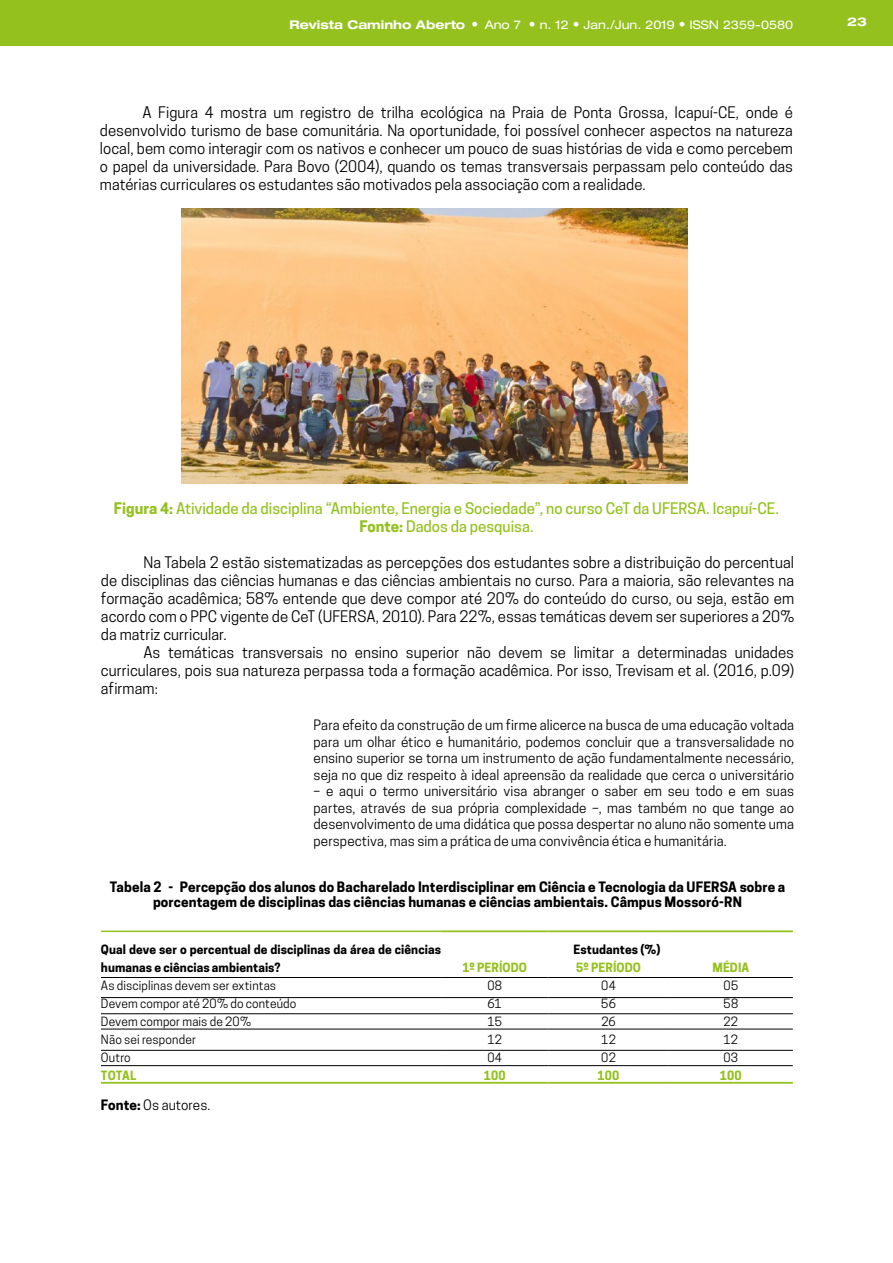
<style>
.page{position:relative;width:893px;height:1263px;background:#fff}
.page>*{position:absolute;margin:0;border:0;box-sizing:border-box;transform-origin:0 0}
.t1{font:15px/18px "Cooper Hewitt";color:#000;text-align:justify}
.t2{font:500 15px/18px "Cooper Hewitt";color:#95c11f;text-align:center}
.t3{font:13.5px/16.5px "Cooper Hewitt";letter-spacing:.005em;color:#000;text-align:justify}
.t4{font:700 13.5px/15px "Cooper Hewitt";letter-spacing:.01em;color:#000;text-align:center}
.t5{font:12px "Cooper Hewitt";letter-spacing:.01em;color:#000}
.t6{font:700 12px/18px "Cooper Hewitt";letter-spacing:.005em;color:#000}
.t7{font:expanded 12px "Helvetica Neue LT Pro";color:#fff}
.t8{font:700 12px "Cooper Hewitt";letter-spacing:.01em;color:#95c11f}
.t9{font:700 expanded 12px "Helvetica Neue LT Pro";color:#fff}
.s1{font-weight:700}
.s2{font-stretch:condensed;font-size:13.5px}
</style>
<div class="page">
<div style="left:0;top:0;width:893px;height:46px;background:#95c11f"></div>
<hr style="left:101px;top:1082px;width:340px;height:2px;background:#95c11f">
<hr style="left:441px;top:1082px;width:107px;height:2px;background:#95c11f">
<hr style="left:548px;top:1082px;width:121px;height:2px;background:#95c11f">
<hr style="left:669px;top:1082px;width:124px;height:2px;background:#95c11f">
<hr style="left:441px;top:930px;width:107px;height:2px;background:#95c11f">
<hr style="left:548px;top:930px;width:121px;height:2px;background:#95c11f">
<hr style="left:669px;top:930px;width:124px;height:2px;background:#95c11f">
<hr style="left:101px;top:930px;width:340px;height:2px;background:#95c11f">
<hr style="left:101px;top:977px;width:340px;height:1px;background:#000">
<hr style="left:441px;top:977px;width:107px;height:1px;background:#000">
<hr style="left:548px;top:977px;width:121px;height:1px;background:#000">
<hr style="left:669px;top:977px;width:124px;height:1px;background:#000">
<hr style="left:101px;top:997px;width:340px;height:1px;background:#000">
<hr style="left:441px;top:997px;width:107px;height:1px;background:#000">
<hr style="left:548px;top:997px;width:121px;height:1px;background:#000">
<hr style="left:669px;top:997px;width:124px;height:1px;background:#000">
<hr style="left:101px;top:1013px;width:340px;height:1px;background:#000">
<hr style="left:441px;top:1013px;width:107px;height:1px;background:#000">
<hr style="left:548px;top:1013px;width:121px;height:1px;background:#000">
<hr style="left:669px;top:1013px;width:124px;height:1px;background:#000">
<hr style="left:101px;top:1029px;width:340px;height:1px;background:#000">
<hr style="left:441px;top:1029px;width:107px;height:1px;background:#000">
<hr style="left:548px;top:1029px;width:121px;height:1px;background:#000">
<hr style="left:669px;top:1029px;width:124px;height:1px;background:#000">
<hr style="left:101px;top:1050px;width:340px;height:1px;background:#000">
<hr style="left:441px;top:1050px;width:107px;height:1px;background:#000">
<hr style="left:548px;top:1050px;width:121px;height:1px;background:#000">
<hr style="left:669px;top:1050px;width:124px;height:1px;background:#000">
<hr style="left:101px;top:1065px;width:340px;height:1px;background:#000">
<hr style="left:441px;top:1065px;width:107px;height:1px;background:#000">
<hr style="left:548px;top:1065px;width:121px;height:1px;background:#000">
<hr style="left:669px;top:1065px;width:124px;height:1px;background:#000">
<img style="left:182px;top:208px;width:506px;height:276px">
<p class="t7" style="left:290px;top:17px;width:505px"><span class="s1">Revista Caminho Aberto</span> <span class="s2">•</span> Ano 7 <span class="s2">•</span> n. 12 <span class="s2">•</span> Jan./Jun. 2019 <span class="s2">•</span> ISSN 2359-0580</p>
<p class="t9" style="left:847px;top:14px;width:21px">23</p>
<p class="t1" style="left:100px;top:103px;width:695px;text-indent:43px">A Figura 4 mostra um registro de trilha ecológica na Praia de Ponta Grossa, Icapuí-CE, onde é desenvolvido turismo de base comunitária. Na oportunidade, foi possível conhecer aspectos na natureza local, bem como interagir com os nativos e conhecer um pouco de suas histórias de vida e como percebem o papel da universidade. Para Bovo (2004), quando os temas transversais perpassam pelo conteúdo das matérias curriculares os estudantes são motivados pela associação com a realidade.</p>
<p class="t2" style="left:114px;top:499px;width:666px"><span class="s1">Figura 4:</span> Atividade da disciplina “Ambiente, Energia e Sociedade”, no curso CeT da UFERSA. Icapuí-CE.<br><span class="s1">Fonte:</span> Dados da pesquisa.</p>
<p class="t1" style="left:101px;top:553px;width:695px;text-indent:43px">Na Tabela 2 estão sistematizadas as percepções dos estudantes sobre a distribuição do percentual de disciplinas das ciências humanas e das ciências ambientais no curso. Para a maioria, são relevantes na formação acadêmica; 58% entende que deve compor até 20% do conteúdo do curso, ou seja, estão em acordo com o PPC vigente de CeT (UFERSA, 2010). Para 22%, essas temáticas devem ser superiores a 20% da matriz curricular.</p>
<p class="t1" style="left:101px;top:643px;width:695px;text-indent:43px">As temáticas transversais no ensino superior não devem se limitar a determinadas unidades curriculares, pois sua natureza perpassa toda a formação acadêmica. Por isso, Trevisam et al. (2016, p.09) afirmam:</p>
<p class="t3" style="left:314px;top:717px;width:482px">Para efeito da construção de um firme alicerce na busca de uma educação voltada para um olhar ético e humanitário, podemos concluir que a transversalidade no ensino superior se torna um instrumento de ação fundamentalmente necessário, seja no que diz respeito à ideal apreensão da realidade que cerca o universitário</p>
<p class="t3" style="left:314px;top:783px;width:482px">– e aqui o termo universitário visa abranger o saber em seu todo e em suas partes, através de sua própria complexidade –, mas também no que tange ao desenvolvimento de uma didática que possa despertar no aluno não somente uma perspectiva, mas sim a prática de uma convivência ética e humanitária.</p>
<p class="t4" style="left:110px;top:879px;width:677px">Tabela 2 - Percepção dos alunos do Bacharelado Interdisciplinar em Ciência e Tecnologia da UFERSA sobre a porcentagem de disciplinas das ciências humanas e ciências ambientais. Câmpus Mossoró-RN</p>
<p class="t6" style="left:101px;top:941px;width:342px">Qual deve ser o percentual de disciplinas da área de ciências humanas e ciências ambientais?</p>
<p class="t6" style="left:573px;top:941px;width:89px">Estudantes (%)</p>
<p class="t8" style="left:462px;top:960px;width:66px">1º PERÍODO</p>
<p class="t8" style="left:576px;top:960px;width:66px">5º PERÍODO</p>
<p class="t8" style="left:712px;top:960px;width:38px">MÉDIA</p>
<p class="t5" style="left:101px;top:978px;width:177px">As disciplinas devem ser extintas</p>
<p class="t5" style="left:487px;top:978px;width:16px">08</p>
<p class="t5" style="left:601px;top:978px;width:16px">04</p>
<p class="t5" style="left:724px;top:978px;width:16px">05</p>
<p class="t5" style="left:101px;top:996px;width:197px">Devem compor até 20% do conteúdo</p>
<p class="t5" style="left:487px;top:996px;width:16px">61</p>
<p class="t5" style="left:601px;top:996px;width:16px">56</p>
<p class="t5" style="left:724px;top:996px;width:16px">58</p>
<p class="t5" style="left:101px;top:1014px;width:152px">Devem compor mais de 20%</p>
<p class="t5" style="left:487px;top:1014px;width:16px">15</p>
<p class="t5" style="left:601px;top:1014px;width:16px">26</p>
<p class="t5" style="left:724px;top:1014px;width:16px">22</p>
<p class="t5" style="left:101px;top:1032px;width:97px">Não sei responder</p>
<p class="t5" style="left:487px;top:1032px;width:16px">12</p>
<p class="t5" style="left:601px;top:1032px;width:16px">12</p>
<p class="t5" style="left:724px;top:1032px;width:16px">12</p>
<p class="t5" style="left:101px;top:1050px;width:31px">Outro</p>
<p class="t5" style="left:487px;top:1050px;width:16px">04</p>
<p class="t5" style="left:601px;top:1050px;width:16px">02</p>
<p class="t5" style="left:724px;top:1050px;width:16px">03</p>
<p class="t8" style="left:101px;top:1068px;width:37px">TOTAL</p>
<p class="t8" style="left:484px;top:1068px;width:23px">100</p>
<p class="t8" style="left:598px;top:1068px;width:23px">100</p>
<p class="t8" style="left:720px;top:1068px;width:23px">100</p>
<p class="t3" style="left:101px;top:1097px;width:111px"><span class="s1">Fonte:</span> Os autores.</p>
</div>
